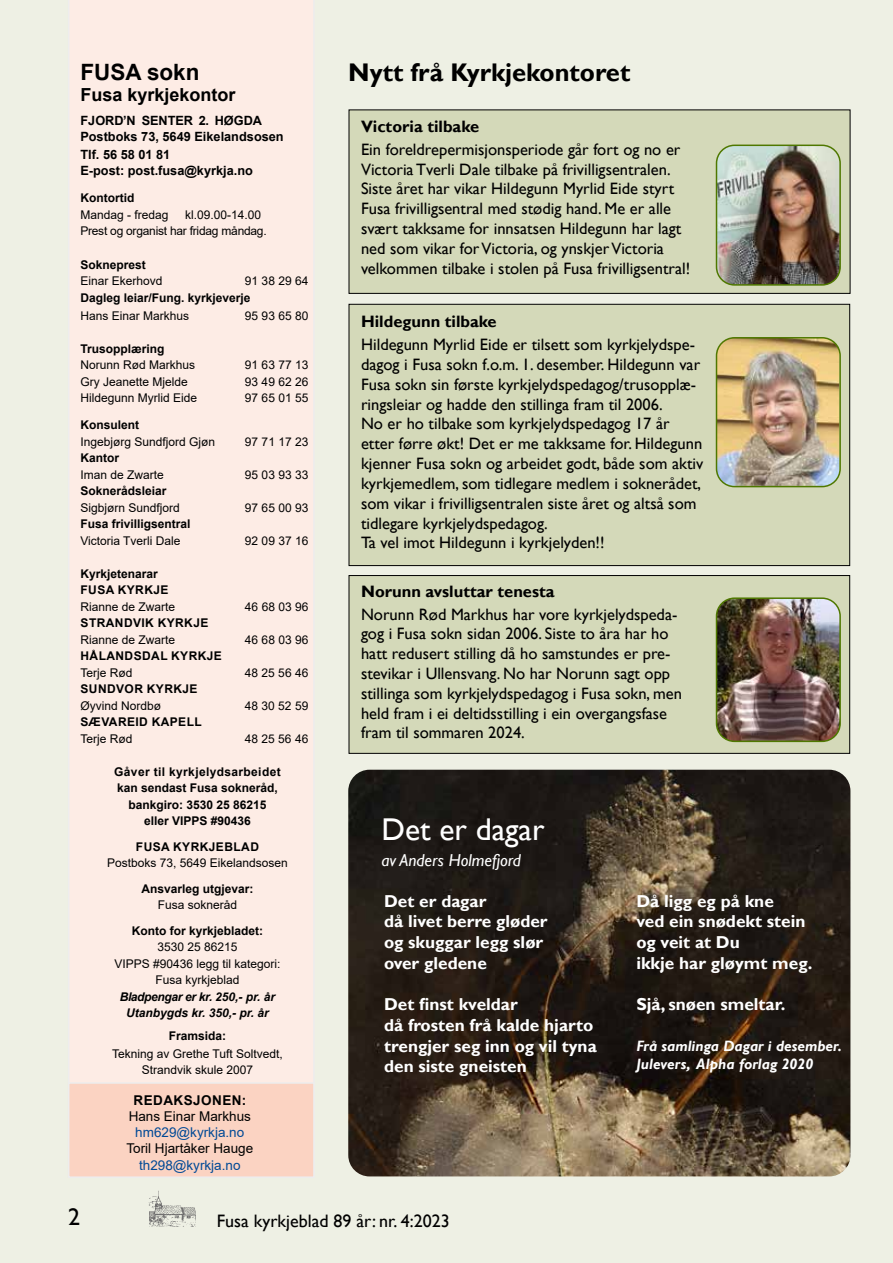
<style>
.page{position:relative;width:893px;height:1263px;background:#fff}
.page>*{position:absolute;margin:0;border:0;box-sizing:border-box;transform-origin:0 0}
.t1{font:31.5px "Gill Sans";color:#fff}
.t2{font:700 25.5px "Gill Sans";color:#000}
.t3{font:24px "Gill Sans";color:#000}
.t4{font:700 22.5px "Arial";color:#000}
.t5{font:18px "Gill Sans";color:#000}
.t6{font:700 18px "Arial";color:#000}
.t7{font:700 17.25px/20.7px "Gill Sans";color:#fff}
.t8{font:italic 17.25px "Gill Sans";color:#fff}
.t9{font:16.5px/19.8px "Gill Sans";color:#000}
.t10{font:700 16.5px "Gill Sans";color:#000}
.t11{font:italic 700 15px/18px "Gill Sans";color:#fff}
.t12{font:13.5px "Arial";color:#000}
.t13{font:13.5px "Arial";color:#004996}
.t14{font:700 13.5px "Arial";letter-spacing:.035em;color:#000}
.t15{font:700 12.75px/15.3px "Arial";color:#000}
.t16{font:12px/16.5px "Arial";color:#000;text-align:center}
.t17{font:700 12px/16.5px "Arial";color:#000}
.t18{font:700 12px "Arial";letter-spacing:.035em;color:#000}
.t19{font:italic 700 12px/16.5px "Arial";color:#000;text-align:center}
.t20{font:12px/16.5px "Arial";letter-spacing:-.02em;color:#000}
</style>
<div class="page">
<div style="left:0;top:0;width:892px;height:1263px;background:#eef0e4"></div>
<div style="left:349px;top:110px;width:501px;height:184px;background:#d4d9b9;border:1px solid #000"></div>
<div style="left:349px;top:304px;width:501px;height:262px;background:#d4d9b9;border:1px solid #000"></div>
<div style="left:349px;top:575px;width:501px;height:179px;background:#d4d9b9;border:1px solid #000"></div>
<div style="left:70px;top:0;width:243px;height:1082px;background:#fdece5"></div>
<div style="left:68px;top:1082px;width:247px;height:96px;background:#fbd3c2;border:2px solid #ededed"></div>
<img style="left:716px;top:145px;width:124px;height:138px">
<div style="left:716px;top:145px;width:125px;height:141px;border:2px solid #4f7800;border-radius:18px"></div>
<img style="left:716px;top:338px;width:123px;height:148px">
<div style="left:716px;top:337px;width:125px;height:150px;border:2px solid #4f7800;border-radius:18px"></div>
<img style="left:716px;top:600px;width:122px;height:141px">
<div style="left:716px;top:597px;width:125px;height:145px;border:2px solid #4f7800;border-radius:18px"></div>
<img style="left:149px;top:1191px;width:47px;height:36px">
<img style="left:348px;top:770px;width:502px;height:406px">
<h3 class="t4" style="left:80px;top:56px;width:121px">FUSA sokn</h3>
<p class="t6" style="left:80px;top:82px;width:157px">Fusa kyrkjekontor</p>
<p class="t15" style="left:80px;top:113px;width:205px">FJORD’N SENTER 2. HØGDA<br>Postboks 73, 5649 Eikelandsosen</p>
<p class="t15" style="left:80px;top:146px;width:174px;line-height:16.5px">Tlf. 56 58 01 81<br>E-post: post.fusa@kyrkja.no</p>
<p class="t17" style="left:80px;top:190px;width:55px">Kontortid</p>
<p class="t16" style="left:80px;top:206px;width:90px">Mandag - fredag</p>
<p class="t20" style="left:80px;top:206px;width:188px;text-indent:105px">kl.09.00-14.00<br>Prest og organist har fridag måndag.</p>
<p class="t17" style="left:80px;top:256px;width:67px">Sokneprest</p>
<p class="t16" style="left:80px;top:272px;width:84px">Einar Ekerhovd</p>
<p class="t16" style="left:245px;top:272px;width:65px">91 38 29 64</p>
<p class="t17" style="left:80px;top:289px;width:172px">Dagleg leiar/Fung. kyrkjeverje</p>
<p class="t16" style="left:80px;top:307px;width:110px">Hans Einar Markhus</p>
<p class="t16" style="left:245px;top:307px;width:65px">95 93 65 80</p>
<p class="t17" style="left:80px;top:340px;width:86px">Trusopplæring</p>
<p class="t16" style="left:80px;top:356px;width:116px">Norunn Rød Markhus</p>
<p class="t16" style="left:245px;top:356px;width:65px">91 63 77 13</p>
<p class="t16" style="left:80px;top:373px;width:109px">Gry Jeanette Mjelde</p>
<p class="t16" style="left:245px;top:373px;width:65px">93 49 62 26</p>
<p class="t16" style="left:80px;top:389px;width:118px">Hildegunn Myrlid Eide</p>
<p class="t16" style="left:245px;top:389px;width:65px">97 65 01 55</p>
<p class="t17" style="left:80px;top:417px;width:60px">Konsulent</p>
<p class="t16" style="left:80px;top:433px;width:136px">Ingebjørg Sundfjord Gjøn</p>
<p class="t16" style="left:245px;top:433px;width:65px">97 71 17 23</p>
<p class="t17" style="left:80px;top:450px;width:40px">Kantor</p>
<p class="t16" style="left:80px;top:466px;width:85px">Iman de Zwarte</p>
<p class="t16" style="left:245px;top:466px;width:65px">95 03 93 33</p>
<p class="t17" style="left:80px;top:483px;width:88px">Soknerådsleiar</p>
<p class="t16" style="left:80px;top:499px;width:101px">Sigbjørn Sundfjord</p>
<p class="t16" style="left:245px;top:499px;width:65px">97 65 00 93</p>
<p class="t17" style="left:80px;top:516px;width:112px">Fusa frivilligsentral</p>
<p class="t16" style="left:80px;top:532px;width:102px">Victoria Tverli Dale</p>
<p class="t16" style="left:245px;top:532px;width:65px">92 09 37 16</p>
<p class="t17" style="left:80px;top:565px;width:90px">Kyrkjetenarar<br>FUSA KYRKJE</p>
<p class="t16" style="left:80px;top:598px;width:96px">Rianne de Zwarte</p>
<p class="t16" style="left:245px;top:598px;width:65px">46 68 03 96</p>
<p class="t18" style="left:81px;top:615px;width:129px">STRANDVIK KYRKJE</p>
<p class="t16" style="left:80px;top:631px;width:96px">Rianne de Zwarte</p>
<p class="t16" style="left:245px;top:631px;width:65px">46 68 03 96</p>
<p class="t18" style="left:81px;top:648px;width:143px">HÅLANDSDAL KYRKJE</p>
<p class="t16" style="left:80px;top:664px;width:54px">Terje Rød</p>
<p class="t16" style="left:245px;top:664px;width:65px">48 25 56 46</p>
<p class="t18" style="left:81px;top:681px;width:119px">SUNDVOR KYRKJE</p>
<p class="t16" style="left:80px;top:697px;width:82px">Øyvind Nordbø</p>
<p class="t16" style="left:245px;top:697px;width:65px">48 30 52 59</p>
<p class="t18" style="left:81px;top:714px;width:123px">SÆVAREID KAPELL</p>
<p class="t16" style="left:80px;top:730px;width:54px">Terje Rød</p>
<p class="t16" style="left:245px;top:730px;width:65px">48 25 56 46</p>
<p class="t17" style="left:114px;top:763px;width:168px;text-align:center">Gåver til kyrkjelydsarbeidet kan sendast Fusa sokneråd, bankgiro: 3530 25 86215<br>eller VIPPS #90436</p>
<p class="t18" style="left:136px;top:838px;width:125px">FUSA KYRKJEBLAD</p>
<p class="t16" style="left:107px;top:855px;width:182px">Postboks 73, 5649 Eikelandsosen</p>
<p class="t17" style="left:141px;top:880px;width:114px">Ansvarleg utgjevar:</p>
<p class="t16" style="left:158px;top:897px;width:81px">Fusa sokneråd</p>
<p class="t17" style="left:132px;top:922px;width:133px">Konto for kyrkjebladet:</p>
<p class="t16" style="left:114px;top:939px;width:168px">3530 25 86215<br>VIPPS #90436 legg til kategori:<br>Fusa kyrkjeblad</p>
<p class="t19" style="left:120px;top:989px;width:157px">Bladpengar er kr. 250,- pr. år<br>Utanbygds kr. 350,- pr. år</p>
<p class="t17" style="left:169px;top:1027px;width:59px">Framsida:</p>
<p class="t16" style="left:112px;top:1045px;width:172px">Tekning av Grethe Tuft Soltvedt,<br>Strandvik skule 2007</p>
<p class="t14" style="left:133px;top:1090px;width:114px">REDAKSJONEN:</p>
<p class="t12" style="left:129px;top:1107px;width:124px">Hans Einar Markhus</p>
<p class="t13" style="left:135px;top:1123px;width:110px">hm629@kyrkja.no</p>
<p class="t12" style="left:126px;top:1139px;width:128px">Toril Hjartåker Hauge</p>
<p class="t13" style="left:139px;top:1155px;width:103px">th298@kyrkja.no</p>
<h2 class="t2" style="left:348px;top:57px;width:284px">Nytt frå Kyrkjekontoret</h2>
<p class="t10" style="left:361px;top:116px;width:120px">Victoria tilbake</p>
<p class="t9" style="left:361px;top:140px;width:331px">Ein foreldrepermisjonsperiode går fort og no er Victoria Tverli Dale tilbake på frivilligsentralen.<br>Siste året har vikar Hildegunn Myrlid Eide styrt Fusa frivilligsentral med stødig hand. Me er alle svært takksame for innsatsen Hildegunn har lagt ned som vikar for Victoria, og ynskjer Victoria velkommen tilbake i stolen på Fusa frivilligsentral!</p>
<p class="t10" style="left:361px;top:312px;width:137px">Hildegunn tilbake</p>
<p class="t9" style="left:361px;top:335px;width:344px">Hildegunn Myrlid Eide er tilsett som kyrkjelydspe&shy;dagog i Fusa sokn f.o.m. 1. desember. Hildegunn var Fusa sokn sin første kyrkjelydspedagog/trusopplæ&shy;ringsleiar og hadde den stillinga fram til 2006.<br>No er ho tilbake som kyrkjelydspedagog 17 år etter førre økt! Det er me takksame for. Hildegunn kjenner Fusa sokn og arbeidet godt, både som aktiv kyrkjemedlem, som tidlegare medlem i soknerådet, som vikar i frivilligsentralen siste året og altså som tidlegare kyrkjelydspedagog.<br>Ta vel imot Hildegunn i kyrkjelyden!!</p>
<p class="t10" style="left:361px;top:581px;width:195px">Norunn avsluttar tenesta</p>
<p class="t9" style="left:361px;top:604px;width:322px">Norunn Rød Markhus har vore kyrkjelydspeda&shy;gog i Fusa sokn sidan 2006. Siste to åra har ho hatt redusert stilling då ho samstundes er pre&shy;stevikar i Ullensvang. No har Norunn sagt opp stillinga som kyrkjelydspedagog i Fusa sokn, men held fram i ei deltidsstilling i ein overgangsfase fram til sommaren 2024.</p>
<h1 class="t1" style="left:381px;top:811px;width:165px">Det er dagar</h1>
<p class="t8" style="left:381px;top:850px;width:141px">av Anders Holmefjord</p>
<p class="t7" style="left:384px;top:891px;width:165px">Det er dagar<br>då livet berre gløder og skuggar legg slør over gledene</p>
<p class="t7" style="left:384px;top:994px;width:214px">Det finst kveldar<br>då frosten frå kalde hjarto trengjer seg inn og vil tyna den siste gneisten</p>
<p class="t7" style="left:636px;top:891px;width:177px">Då ligg eg på kne<br>ved ein snødekt stein og veit at Du<br>ikkje har gløymt meg.</p>
<p class="t7" style="left:636px;top:994px;width:150px">Sjå, snøen smeltar.</p>
<p class="t11" style="left:636px;top:1037px;width:207px">Frå samlinga Dagar i desember.<br>Julevers, Alpha forlag 2020</p>
<h3 class="t3" style="left:68px;top:1203px;width:13px">2</h3>
<p class="t5" style="left:217px;top:1210px;width:234px">Fusa kyrkjeblad 89 år: nr. 4:2023</p>
</div>
